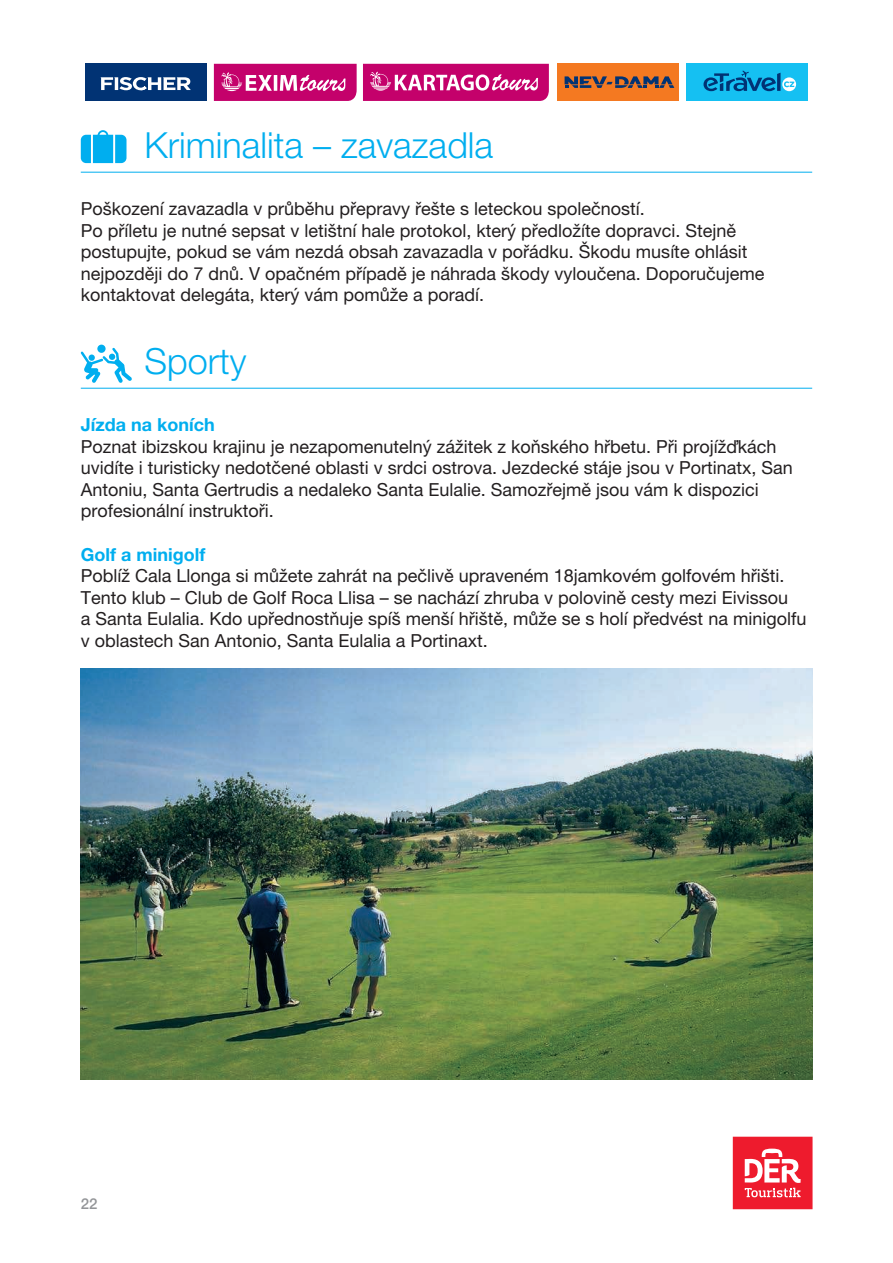
<style>
.page{position:relative;width:893px;height:1263px;background:#fff}
.page>*{position:absolute;margin:0;border:0;box-sizing:border-box;transform-origin:0 0}
.t1{font:300 36px "Helvetica Neue CE";color:#00aeef}
.t2{font:18px/21.6px "Helvetica Neue CE";color:#231f20}
.t3{font:700 18px "Helvetica Neue CE";color:#00aeef}
.t4{font:500 15px "Helvetica Neue CE";color:#939598}
</style>
<div class="page">
<div style="left:85px;top:64px;width:122px;height:37px;background:#013374"></div>
<svg style="left:100px;top:77px;width:91px;height:13px"></svg>
<div style="left:557px;top:64px;width:122px;height:37px;background:#f47921"></div>
<svg style="left:565px;top:76px;width:109px;height:12px"></svg>
<div style="left:686px;top:64px;width:122px;height:37px;background:#15c0f2"></div>
<svg style="left:703px;top:71px;width:93px;height:20px"></svg>
<svg style="left:214px;top:64px;width:143px;height:37px;background:#cd2b83"></svg>
<svg style="left:363px;top:64px;width:186px;height:37px;background:#cd2c84"></svg>
<div style="left:733px;top:1137px;width:79px;height:72px;background:#ee1b2d"></div>
<svg style="left:745px;top:1148px;width:56px;height:49px"></svg>
<hr style="left:81px;top:172px;width:731px;height:1px;background:#00aeef">
<hr style="left:81px;top:388px;width:731px;height:1px;background:#00aeef">
<svg style="left:81px;top:135px;width:46px;height:28px"></svg>
<div style="left:98px;top:130px;width:10px;height:11px;border:2px solid #00aeef;border-radius:50%"></div>
<svg style="left:81px;top:348px;width:51px;height:35px"></svg>
<div style="left:97px;top:345px;width:9px;height:8px;background:#00aeef;border-radius:50%"></div>
<img style="left:81px;top:669px;width:731px;height:410px">
<h1 class="t1" style="left:145px;top:124px;width:350px">Kriminalita – zavazadla</h1>
<p class="t2" style="left:81px;top:198px;width:685px">Poškození zavazadla v průběhu přepravy řešte s leteckou společností.<br>Po příletu je nutné sepsat v letištní hale protokol, který předložíte dopravci. Stejně postupujte, pokud se vám nezdá obsah zavazadla v pořádku. Škodu musíte ohlásit nejpozději do 7 dnů. V opačném případě je náhrada škody vyloučena. Doporučujeme kontaktovat delegáta, který vám pomůže a poradí.</p>
<h1 class="t1" style="left:145px;top:340px;width:104px">Sporty</h1>
<p class="t3" style="left:81px;top:413px;width:135px">Jízda na koních</p>
<p class="t2" style="left:81px;top:435px;width:714px">Poznat ibizskou krajinu je nezapomenutelný zážitek z koňského hřbetu. Při projížďkách uvidíte i turisticky nedotčené oblasti v srdci ostrova. Jezdecké stáje jsou v Portinatx, San Antoniu, Santa Gertrudis a nedaleko Santa Eulalie. Samozřejmě jsou vám k dispozici profesionální instruktoři.</p>
<p class="t3" style="left:81px;top:543px;width:126px">Golf a minigolf</p>
<p class="t2" style="left:81px;top:565px;width:727px">Poblíž Cala Llonga si můžete zahrát na pečlivě upraveném 18jamkovém golfovém hřišti.<br>Tento klub – Club de Golf Roca Llisa – se nachází zhruba v polovině cesty mezi Eivissou<br>a Santa Eulalia. Kdo upřednostňuje spíš menší hřiště, může se s holí předvést na minigolfu v oblastech San Antonio, Santa Eulalia a Portinaxt.</p>
<p class="t4" style="left:81px;top:1194px;width:18px">22</p>
</div>
